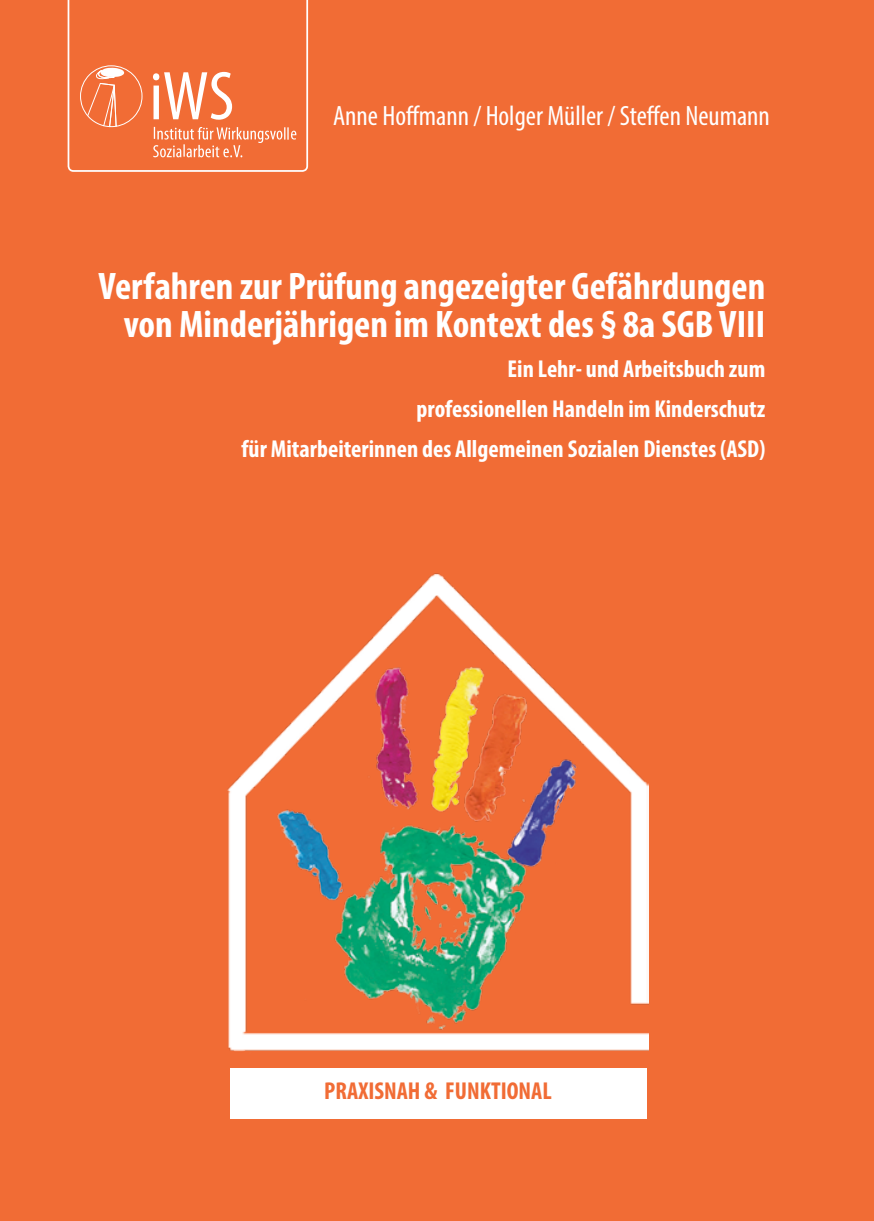
<style>
.page{position:relative;width:874px;height:1221px;background:#fff}
.page>*{position:absolute;margin:0;border:0;box-sizing:border-box;transform-origin:0 0}
.t1{font:700 condensed 38.5px/38.5px "Myriad Pro";color:#fff;text-align:right}
.t2{font:condensed 28px "Myriad Pro";color:#fff}
.t3{font:700 condensed 24.5px/39.9px "Myriad Pro";color:#fff;text-align:right}
.t4{font:700 condensed 24.5px "Myriad Pro";color:#f16c35}
</style>
<div class="page">
<div style="left:0;top:0;width:873px;height:1220px;background:#f16c35"></div>
<div style="left:229px;top:1067px;width:417px;height:51px;background:#fff"></div>
<img style="left:227px;top:573px;width:421px;height:478px">
<svg style="left:67px;top:1px;width:242px;height:171px"></svg>
<p class="t2" style="left:333px;top:98px;width:438px">Anne Hoffmann / Holger Müller / Steffen Neumann</p>
<h1 class="t1" style="left:98px;top:266px;width:668px">Verfahren zur Prüfung angezeigter Gefährdungen von Minderjährigen im Kontext des § 8a SGB VIII</h1>
<p class="t3" style="left:241px;top:348px;width:525px">Ein Lehr- und Arbeitsbuch zum<br>professionellen Handeln im Kinderschutz<br>für Mitarbeiterinnen des Allgemeinen Sozialen Dienstes (ASD)</p>
<p class="t4" style="left:324px;top:1075px;width:229px">PRAXISNAH &amp; FUNKTIONAL</p>
</div>
